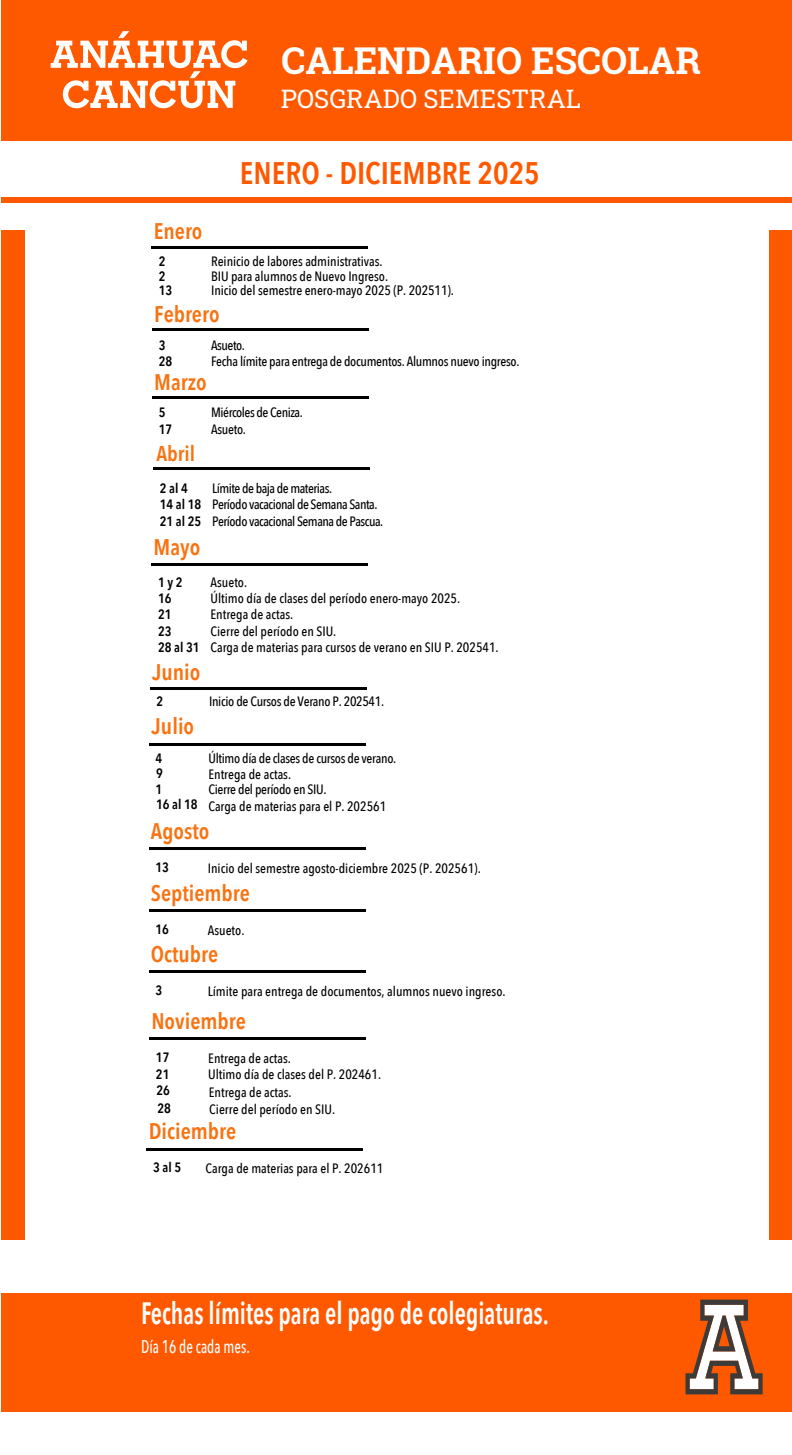
<style>
.page{position:relative;width:792px;height:1455px;background:#fff}
.page>*{position:absolute;margin:0;border:0;box-sizing:border-box;transform-origin:0 0}
.t1{font:700 36.9px "Roboto Slab";color:#fff}
.t2{font:600 31.2px "Avenir Next Condensed";color:#ff5900}
.t3{font:600 30.8px "Avenir Next Condensed";color:#fff;scale:.81 1}
.t4{font:25.8px "Roboto Slab";color:#fff}
.t5{font:600 22.6px "Avenir Next Condensed";color:#f87311}
.t6{font:600 21.3px "Avenir Next Condensed";color:#f87311}
.t7{font:500 18.5px "Avenir Next Condensed";color:#fff;scale:.81 1}
.t8{font:500 13.5px/16.3px "Avenir Next Condensed";color:#000}
.t9{font:500 13.5px/16.3px "Avenir Next Condensed";letter-spacing:-.025em;color:#000}
.t10{font:500 13.5px/16.3px "Avenir Next Condensed";letter-spacing:-.035em;color:#000}
.t11{font:600 13.5px/16.3px "Avenir Next Condensed";color:#000}
</style>
<div class="page">
<div style="left:1px;top:0;width:791px;height:141px;background:#ff5900"></div>
<div style="left:1px;top:197px;width:791px;height:6px;background:#ff5900"></div>
<div style="left:1px;top:1293px;width:791px;height:118px;background:#ff5900"></div>
<div style="left:1px;top:230px;width:23px;height:1010px;background:#ff5900"></div>
<div style="left:770px;top:230px;width:22px;height:1010px;background:#ff5900"></div>
<svg style="left:685px;top:1299px;width:78px;height:95px"></svg>
<svg style="left:51px;top:31px;width:197px;height:77px"></svg>
<hr style="left:147px;top:1148px;width:216px;height:2px;background:#000">
<hr style="left:150px;top:1037px;width:216px;height:3px;background:#000">
<hr style="left:153px;top:467px;width:217px;height:2px;background:#000">
<hr style="left:152px;top:328px;width:217px;height:3px;background:#000">
<hr style="left:152px;top:396px;width:217px;height:3px;background:#000">
<hr style="left:152px;top:246px;width:216px;height:3px;background:#000">
<hr style="left:152px;top:563px;width:216px;height:2px;background:#000">
<hr style="left:150px;top:687px;width:216px;height:3px;background:#000">
<hr style="left:150px;top:743px;width:216px;height:3px;background:#000">
<hr style="left:149px;top:847px;width:216px;height:3px;background:#000">
<hr style="left:149px;top:909px;width:216px;height:3px;background:#000">
<hr style="left:149px;top:970px;width:216px;height:3px;background:#000">
<h1 class="t1" style="left:282px;top:35px;width:421px">CALENDARIO ESCOLAR</h1>
<h3 class="t4" style="left:281px;top:81px;width:302px">POSGRADO SEMESTRAL</h3>
<h2 class="t2" style="left:240px;top:146px;width:301px">ENERO - DICIEMBRE 2025</h2>
<h3 class="t5" style="left:154px;top:212px;width:50px">Enero</h3>
<p class="t11" style="left:159px;top:253px;width:8px">2</p>
<p class="t8" style="left:211px;top:253px;width:173px">Reinicio de labores administrativas.</p>
<p class="t11" style="left:159px;top:268px;width:8px">2</p>
<p class="t8" style="left:211px;top:268px;width:178px">BIU para alumnos de Nuevo Ingreso.</p>
<p class="t11" style="left:159px;top:282px;width:15px">13</p>
<p class="t8" style="left:211px;top:283px;width:244px">Inicio del semestre enero-mayo 2025 (P. 202511).</p>
<h3 class="t5" style="left:154px;top:294px;width:67px">Febrero</h3>
<p class="t11" style="left:159px;top:336px;width:15px">3<br>28</p>
<p class="t9" style="left:211px;top:337px;width:310px">Asueto.<br>Fecha límite para entrega de documentos. Alumnos nuevo ingreso.</p>
<h3 class="t5" style="left:154px;top:362px;width:54px">Marzo</h3>
<p class="t11" style="left:159px;top:404px;width:15px">5<br>17</p>
<p class="t10" style="left:211px;top:405px;width:93px">Miércoles de Ceniza.<br>Asueto.</p>
<h3 class="t6" style="left:156px;top:435px;width:40px">Abril</h3>
<p class="t11" style="left:160px;top:480px;width:43px">2 al 4<br>14 al 18<br>21 al 25</p>
<p class="t10" style="left:212px;top:480px;width:173px">Límite de baja de materias.<br>Período vacacional de Semana Santa.<br>Período vacacional Semana de Pascua.</p>
<h3 class="t5" style="left:154px;top:528px;width:48px">Mayo</h3>
<p class="t11" style="left:158px;top:574px;width:43px">1 y 2<br>16<br>21<br>23<br>28 al 31</p>
<p class="t8" style="left:210px;top:574px;width:290px">Asueto.<br>Último día de clases del período enero-mayo 2025.<br>Entrega de actas.<br>Cierre del período en SIU.<br>Carga de materias para cursos de verano en SIU P. 202541.</p>
<h3 class="t5" style="left:152px;top:653px;width:50px">Junio</h3>
<p class="t11" style="left:157px;top:693px;width:8px">2</p>
<h3 class="t5" style="left:152px;top:706px;width:44px">Julio</h3>
<p class="t11" style="left:155px;top:750px;width:8px">4</p>
<p class="t11" style="left:156px;top:765px;width:8px">9</p>
<p class="t11" style="left:155px;top:781px;width:8px">1</p>
<p class="t11" style="left:156px;top:796px;width:43px">16 al 18</p>
<p class="t9" style="left:209px;top:693px;width:177px">Inicio de Cursos de Verano P. 202541.</p>
<p class="t9" style="left:208px;top:750px;width:189px">Último día de clases de cursos de verano.<br>Entrega de actas.</p>
<p class="t8" style="left:208px;top:781px;width:179px">Cierre del período en SIU.<br>Carga de materias para el P. 202561</p>
<h3 class="t5" style="left:151px;top:811px;width:60px">Agosto</h3>
<p class="t11" style="left:155px;top:858px;width:15px">13</p>
<p class="t8" style="left:208px;top:860px;width:275px">Inicio del semestre agosto-diciembre 2025 (P. 202561).</p>
<h3 class="t5" style="left:151px;top:873px;width:100px">Septiembre</h3>
<p class="t8" style="left:208px;top:922px;width:38px">Asueto.</p>
<p class="t11" style="left:155px;top:920px;width:15px">16</p>
<h3 class="t5" style="left:151px;top:934px;width:69px">Octubre</h3>
<p class="t8" style="left:208px;top:983px;width:299px">Límite para entrega de documentos, alumnos nuevo ingreso.</p>
<p class="t11" style="left:155px;top:982px;width:8px">3</p>
<h3 class="t5" style="left:151px;top:1001px;width:96px">Noviembre</h3>
<p class="t8" style="left:208px;top:1050px;width:174px;line-height:16px">Entrega de actas.<br>Ultimo día de clases del P. 202461.</p>
<p class="t11" style="left:156px;top:1048px;width:15px;line-height:17.1px">17<br>21</p>
<p class="t11" style="left:157px;top:1082px;width:16px;line-height:17.4px">26<br>28</p>
<p class="t8" style="left:209px;top:1084px;width:84px">Entrega de actas.</p>
<p class="t8" style="left:209px;top:1101px;width:127px">Cierre del período en SIU.</p>
<h3 class="t5" style="left:149px;top:1112px;width:89px">Diciembre</h3>
<p class="t8" style="left:206px;top:1160px;width:179px">Carga de materias para el P. 202611</p>
<p class="t11" style="left:153px;top:1159px;width:30px">3 al 5</p>
<h3 class="t3" style="left:141px;top:1286px;width:505px">Fechas límites para el pago de colegiaturas.</h3>
<h3 class="t7" style="left:141px;top:1335px;width:136px">Día 16 de cada mes.</h3>
</div>
